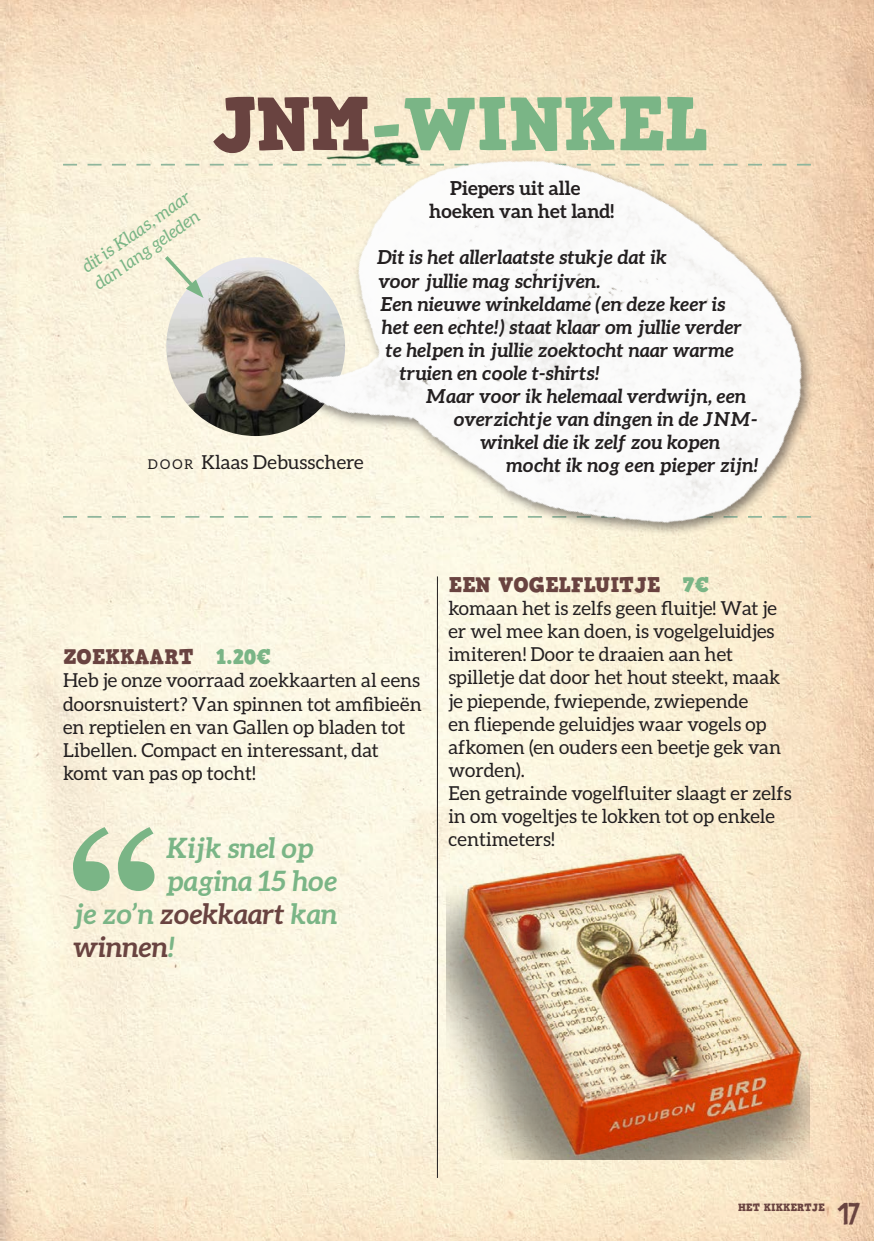
<style>
.page{position:relative;width:874px;height:1241px;background:#fff}
.page>*{position:absolute;margin:0;border:0;box-sizing:border-box;transform-origin:0 0}
.t1{font:75.25px "HVD Comic Serif Pro";color:#7ab586}
.quote{font:italic 700 28px "Aleo";letter-spacing:-.01em;color:#7ab586}
.quote-2{font:italic 700 28px "Aleo";letter-spacing:-.01em;color:#694340}
.t2{font:26.25px "JNM";color:#694340}
.t3{font:21px "HVD Comic Serif Pro";color:#694340}
.auteur{font:19.25px/23.1px "Aleo";color:#231f20}
.t4{font:italic 700 19.25px/23.1px "Aleo";color:#231f20}
.t5{font:700 19.25px/23.1px "Aleo";color:#231f20}
.t6{font:italic 17.5px/21px "Aleo";color:#7ab586}
.t7{font:10.5px "HVD Comic Serif Pro";color:#694340}
.s1{color:#694340}
.s2{font-size:13.47px}
.s3{color:#7ab586}
</style>
<div class="page">
<img style="left:0;top:0;width:873px;height:1240px">
<svg style="left:63px;top:164px;width:54px;height:1px"></svg>
<svg style="left:63px;top:516px;width:54px;height:1px"></svg>
<svg style="left:73px;top:827px;width:81px;height:63px"></svg>
<img style="left:446px;top:841px;width:363px;height:318px">
<hr style="left:437px;top:576px;width:1px;height:601px;background:#231f20">
<img style="left:117px;top:0;width:756px;height:741px">
<svg style="left:161px;top:252px;width:42px;height:46px"></svg>
<p class="t1" style="left:212px;top:66px;width:497px"><span class="s1">JNM</span>-WINKEL</p>
<p class="t6" style="left:78px;top:259px;width:129px;rotate:-35deg">dit is Klaas, maar dan lang geleden</p>
<p class="auteur" style="left:148px;top:450px;width:217px"><span class="s2">D O O R</span> Klaas Debusschere</p>
<p class="t5" style="left:429px;top:176px;width:186px;text-indent:21px">Piepers uit alle hoeken van het land!</p>
<p class="t4" style="left:376px;top:245px;width:292px">Dit is het allerlaatste stukje dat ik voor jullie mag schrijven.</p>
<p class="t4" style="left:380px;top:292px;width:347px">Een nieuwe winkeldame (en deze keer is</p>
<p class="t4" style="left:382px;top:315px;width:361px">het een echte!) staat klaar om jullie verder</p>
<p class="t4" style="left:385px;top:338px;width:350px">te helpen in jullie zoektocht naar warme</p>
<p class="t4" style="left:399px;top:361px;width:202px">truien en coole t-shirts!</p>
<p class="t4" style="left:425px;top:384px;width:322px">Maar voor ik helemaal verdwijn, een</p>
<p class="t4" style="left:453px;top:407px;width:304px">overzichtje van dingen in de JNM-</p>
<p class="t4" style="left:480px;top:430px;width:241px">winkel die ik zelf zou kopen</p>
<p class="t4" style="left:506px;top:453px;width:254px">mocht ik nog een pieper zijn!</p>
<p class="t3" style="left:63px;top:640px;width:209px">ZOEKKAART <span class="s3">1.20€</span></p>
<p class="auteur" style="left:63px;top:668px;width:360px">Heb je onze voorraad zoekkaarten al eens doorsnuistert? Van spinnen tot amfibieën en reptielen en van Gallen op bladen tot Libellen. Compact en interessant, dat komt van pas op tocht!</p>
<p class="quote" style="left:166px;top:831px;width:149px">Kijk snel op</p>
<p class="quote" style="left:166px;top:864px;width:173px">pagina 15 hoe</p>
<p class="quote" style="left:73px;top:897px;width:265px">je zo’n <span class="s1">zoekkaart</span> kan</p>
<p class="quote-2" style="left:73px;top:930px;width:103px">winnen<span class="s3">!</span></p>
<p class="t3" style="left:448px;top:568px;width:262px">EEN VOGELFLUITJE <span class="s3">7€</span></p>
<p class="auteur" style="left:448px;top:596px;width:334px">komaan het is zelfs geen fluitje! Wat je er wel mee kan doen, is vogelgeluidjes imiteren! Door te draaien aan het spilletje dat door het hout steekt, maak je piepende, fwiepende, zwiepende<br>en fliepende geluidjes waar vogels op afkomen (en ouders een beetje gek van worden).</p>
<p class="auteur" style="left:448px;top:781px;width:344px">Een getrainde vogelfluiter slaagt er zelfs in om vogeltjes te lokken tot op enkele centimeters!</p>
<p class="t7" style="left:737px;top:1199px;width:88px">HET KIKKERTJE</p>
<h3 class="t2" style="left:836px;top:1198px;width:25px">17</h3>
</div>
